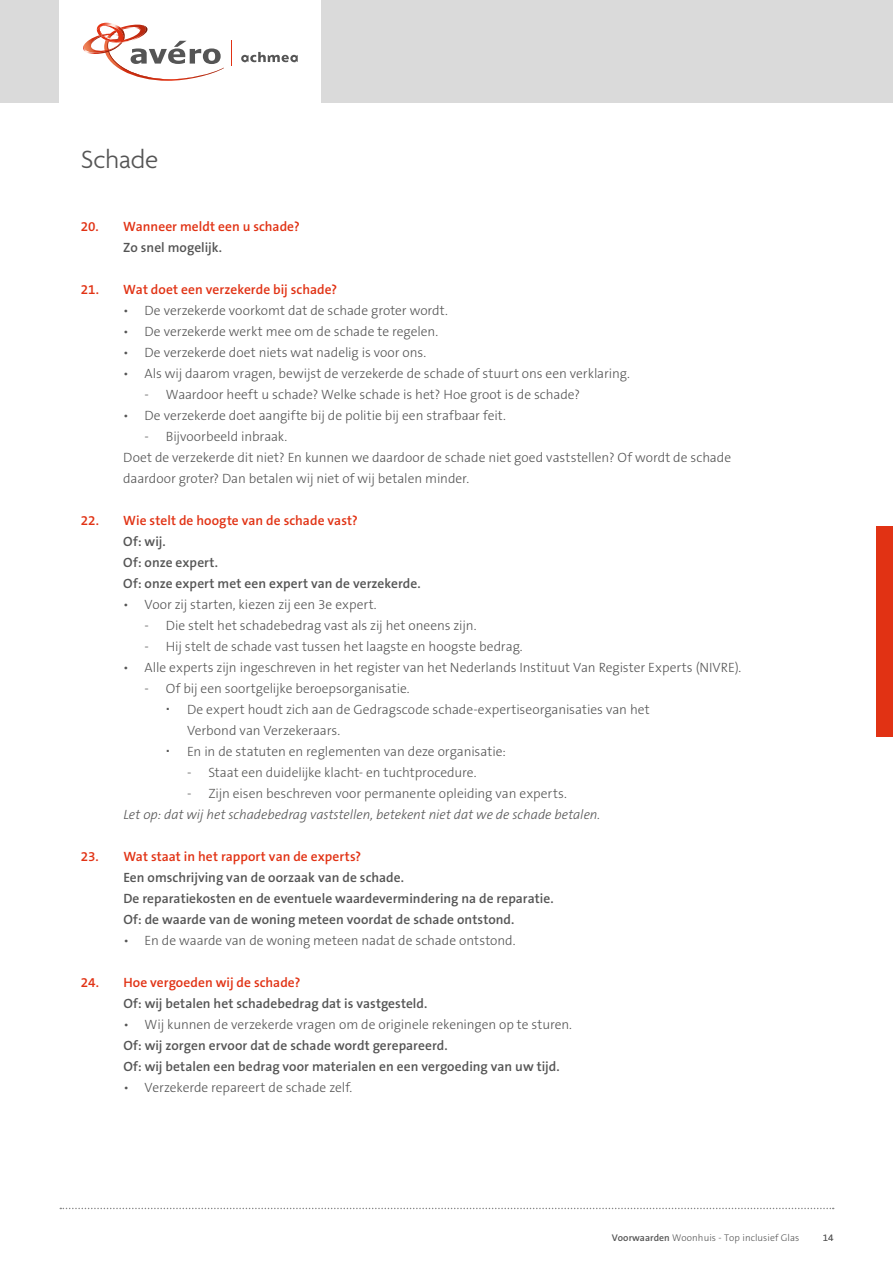
<style>
.page{position:relative;width:893px;height:1263px;background:#fff}
.page>*{position:absolute;margin:0;border:0;box-sizing:border-box;transform-origin:0 0}
.t1{font:300 27px "Agenda";color:#555}
.t2{font:300 13.5px/21px "The Sans B3";letter-spacing:-.005em;color:#555}
.t3{font:600 13.5px/21px "The Sans B6";letter-spacing:.005em;color:#555}
.t4{font:600 13.5px "The Sans B6";letter-spacing:.005em;color:#e13214}
.t5{font:300 13.5px "The Sans B3";letter-spacing:-.005em;color:#575756}
.t6{font:italic 300 13.5px "The Sans B3";color:#555}
.t7{font:300 9.75px "The Sans B3";letter-spacing:.005em;color:#555}
.s1{font-family:"The Sans B6";font-weight:600}
</style>
<div class="page">
<div style="left:0;top:0;width:893px;height:103px;background:#dadada"></div>
<div style="left:60px;top:0;width:261px;height:103px;background:#fff"></div>
<svg style="left:241px;top:52px;width:57px;height:10px"></svg>
<svg style="left:83px;top:22px;width:141px;height:59px"></svg>
<svg style="left:231px;top:41px;width:1px;height:25px"></svg>
<svg style="left:60px;top:1208px;width:774px;height:1px"></svg>
<div style="left:876px;top:526px;width:17px;height:211px;background:#e13214"></div>
<h1 class="t1" style="left:81px;top:145px;width:79px">Schade</h1>
<p class="t4" style="left:81px;top:219px;width:221px">20. Wanneer meldt een u schade?</p>
<p class="t3" style="left:123px;top:238px;width:100px">Zo snel mogelijk.</p>
<p class="t4" style="left:81px;top:282px;width:258px">21. Wat doet een verzekerde bij schade?</p>
<p class="t2" style="left:123px;top:301px;width:326px">• De verzekerde voorkomt dat de schade groter wordt.</p>
<p class="t2" style="left:123px;top:322px;width:316px">• De verzekerde werkt mee om de schade te regelen.</p>
<p class="t2" style="left:123px;top:343px;width:304px">• De verzekerde doet niets wat nadelig is voor ons.</p>
<p class="t2" style="left:123px;top:364px;width:508px">• Als wij daarom vragen, bewijst de verzekerde de schade of stuurt ons een verklaring.</p>
<p class="t2" style="left:145px;top:385px;width:437px">- Waardoor heeft u schade? Welke schade is het? Hoe groot is de schade?</p>
<p class="t2" style="left:123px;top:406px;width:384px">• De verzekerde doet aangifte bij de politie bij een strafbaar feit.</p>
<p class="t2" style="left:123px;top:427px;width:609px;text-indent:21px">- Bijvoorbeeld inbraak.<br>Doet de verzekerde dit niet? En kunnen we daardoor de schade niet goed vaststellen? Of wordt de schade daardoor groter? Dan betalen wij niet of wij betalen minder.</p>
<p class="t4" style="left:81px;top:513px;width:278px">22. Wie stelt de hoogte van de schade vast?</p>
<p class="t3" style="left:123px;top:532px;width:299px">Of: wij.<br>Of: onze expert.<br>Of: onze expert met een expert van de verzekerde.</p>
<p class="t2" style="left:123px;top:595px;width:255px">• Voor zij starten, kiezen zij een 3e expert.</p>
<p class="t2" style="left:145px;top:616px;width:333px">- Die stelt het schadebedrag vast als zij het oneens zijn.</p>
<p class="t2" style="left:145px;top:637px;width:380px">- Hij stelt de schade vast tussen het laagste en hoogste bedrag.</p>
<p class="t2" style="left:123px;top:658px;width:620px">• Alle experts zijn ingeschreven in het register van het Nederlands Instituut Van Register Experts (NIVRE).</p>
<p class="t2" style="left:187px;top:679px;width:464px;text-indent:-43px">- Of bij een soortgelijke beroepsorganisatie.<br>De expert houdt zich aan de Gedragscode schade-expertiseorganisaties van het Verbond van Verzekeraars.<br>En in de statuten en reglementen van deze organisatie:</p>
<p class="t5" style="left:187px;top:766px;width:291px">- Staat een duidelijke klacht- en tuchtprocedure.</p>
<p class="t5" style="left:187px;top:787px;width:381px">- Zijn eisen beschreven voor permanente opleiding van experts.</p>
<p class="t6" style="left:123px;top:808px;width:479px">Let op: dat wij het schadebedrag vaststellen, betekent niet dat we de schade betalen.</p>
<p class="t4" style="left:81px;top:850px;width:282px">23. Wat staat in het rapport van de experts?</p>
<p class="t3" style="left:123px;top:868px;width:432px">Een omschrijving van de oorzaak van de schade.<br>De reparatiekosten en de eventuele waardevermindering na de reparatie.<br>Of: de waarde van de woning meteen voordat de schade ontstond.</p>
<p class="t2" style="left:123px;top:931px;width:394px">• En de waarde van de woning meteen nadat de schade ontstond.</p>
<p class="t4" style="left:81px;top:976px;width:221px">24. Hoe vergoeden wij de schade?</p>
<p class="t3" style="left:123px;top:994px;width:306px">Of: wij betalen het schadebedrag dat is vastgesteld.</p>
<p class="t2" style="left:123px;top:1015px;width:450px">• Wij kunnen de verzekerde vragen om de originele rekeningen op te sturen.</p>
<p class="t3" style="left:123px;top:1036px;width:438px">Of: wij zorgen ervoor dat de schade wordt gerepareerd.<br>Of: wij betalen een bedrag voor materialen en een vergoeding van uw tijd.</p>
<p class="t2" style="left:123px;top:1078px;width:231px">• Verzekerde repareert de schade zelf.</p>
<p class="t7" style="left:612px;top:1233px;width:189px"><span class="s1">Voorwaarden</span> Woonhuis - Top inclusief Glas</p>
<p class="t7" style="left:823px;top:1233px;width:12px">14</p>
</div>
